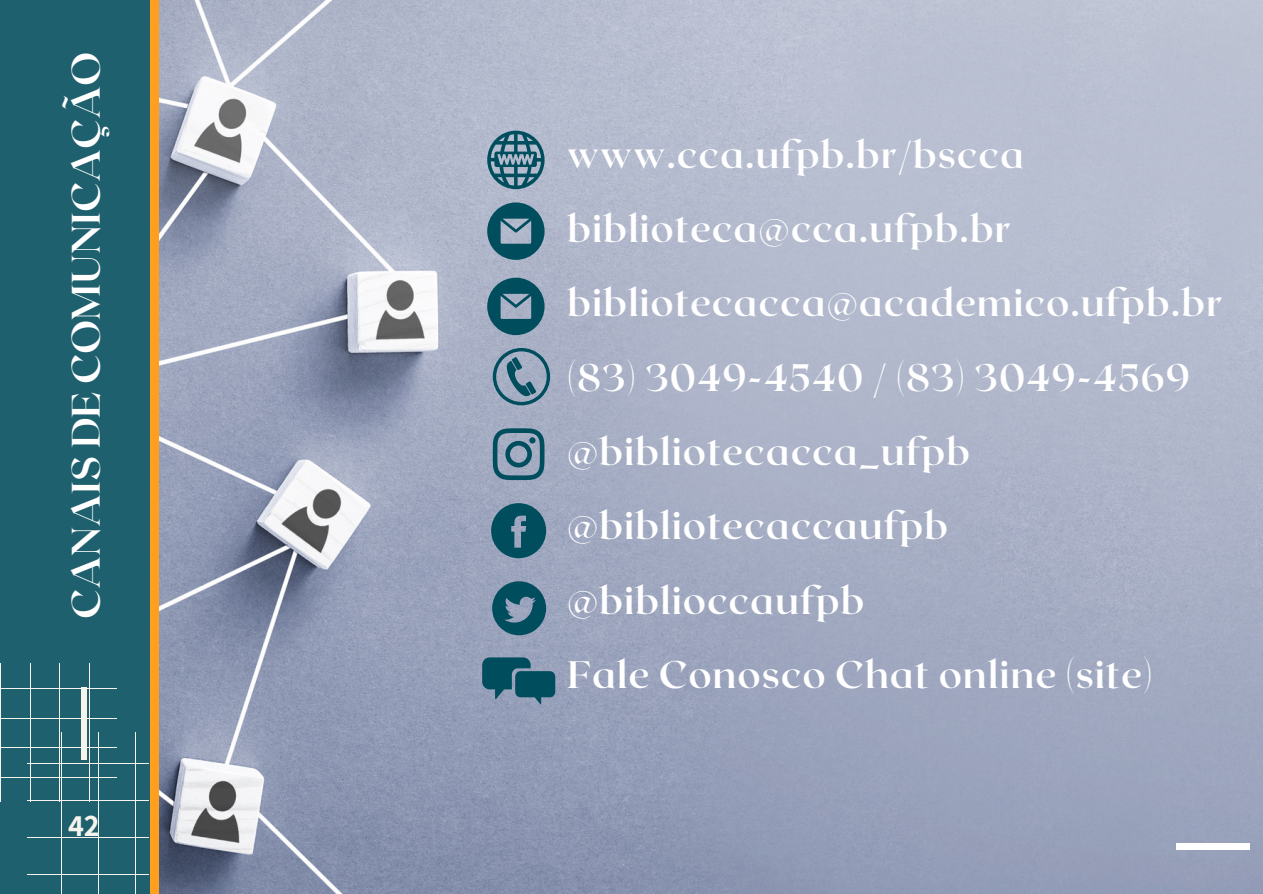
<style>
.page{position:relative;width:1263px;height:894px;background:#fff}
.page>*{position:absolute;margin:0;border:0;box-sizing:border-box;transform-origin:0 0}
.t1{font:700 39.75px "Roxborough CF";color:#fff}
.t2{font:700 38.1px "Roxborough CF";letter-spacing:.025em;color:#fff}
.t3{font:700 30.45px "Assistant";color:#f6f3ed}
</style>
<div class="page">
<img style="left:159px;top:0;width:1104px;height:893px">
<div style="left:0;top:0;width:150px;height:893px;background:#1e606d"></div>
<div style="left:150px;top:0;width:9px;height:893px;background:#ff9f1f"></div>
<div style="left:1177px;top:842px;width:73px;height:7px;background:#fff"></div>
<svg style="left:487px;top:131px;width:58px;height:58px;background:#5e8697"></svg>
<svg style="left:487px;top:202px;width:58px;height:58px;background:#4b7a8b"></svg>
<svg style="left:487px;top:277px;width:58px;height:58px;background:#49788a"></svg>
<svg style="left:493px;top:348px;width:57px;height:57px;background:#7490a4"></svg>
<svg style="left:493px;top:428px;width:51px;height:52px;background:#608498"></svg>
<div style="left:529px;top:437px;width:7px;height:6px;background:#004e5d;border-radius:50%"></div>
<svg style="left:491px;top:503px;width:55px;height:55px;background:#30687a"></svg>
<svg style="left:492px;top:581px;width:54px;height:54px;background:#3b6f81"></svg>
<svg style="left:482px;top:657px;width:73px;height:47px;background:#356b7d"></svg>
<hr style="left:27px;top:763px;width:121px;height:1px;background:#f6f3ed">
<hr style="left:27px;top:800px;width:121px;height:1px;background:#f6f3ed">
<hr style="left:27px;top:836px;width:121px;height:1px;background:#f6f3ed">
<hr style="left:27px;top:874px;width:121px;height:1px;background:#f6f3ed">
<hr style="left:135px;top:732px;width:1px;height:161px;background:#f6f3ed">
<hr style="left:98px;top:732px;width:1px;height:161px;background:#f6f3ed">
<hr style="left:61px;top:732px;width:1px;height:161px;background:#f6f3ed">
<hr style="left:0;top:688px;width:116px;height:1px;background:#f6f3ed">
<hr style="left:0;top:718px;width:116px;height:1px;background:#f6f3ed">
<hr style="left:0;top:747px;width:116px;height:1px;background:#f6f3ed">
<hr style="left:0;top:777px;width:116px;height:1px;background:#f6f3ed">
<hr style="left:90px;top:663px;width:1px;height:138px;background:#f6f3ed">
<hr style="left:60px;top:663px;width:1px;height:138px;background:#f6f3ed">
<hr style="left:30px;top:663px;width:1px;height:138px;background:#f6f3ed">
<hr style="left:0;top:663px;width:1px;height:138px;background:#f6f3ed">
<div style="left:81px;top:686px;width:6px;height:73px;background:#f6f3ed"></div>
<p class="t1" style="left:60px;top:619px;width:569px;rotate:-90deg">CANAIS DE COMUNICAÇÃO</p>
<p class="t3" style="left:68px;top:805px;width:33px">42</p>
<p class="t2" style="left:567px;top:130px;width:458px">www.cca.ufpb.br/bscca</p>
<p class="t2" style="left:567px;top:204px;width:445px">biblioteca@cca.ufpb.br</p>
<p class="t2" style="left:567px;top:278px;width:657px">bibliotecacca@academico.ufpb.br</p>
<p class="t2" style="left:567px;top:352px;width:624px">(83) 3049-4540 / (83) 3049-4569</p>
<p class="t2" style="left:567px;top:427px;width:405px">@bibliotecacca_ufpb</p>
<p class="t2" style="left:567px;top:501px;width:382px">@bibliotecaccaufpb</p>
<p class="t2" style="left:567px;top:575px;width:299px">@biblioccaufpb</p>
<p class="t2" style="left:567px;top:649px;width:587px">Fale Conosco Chat online (site)</p>
</div>
